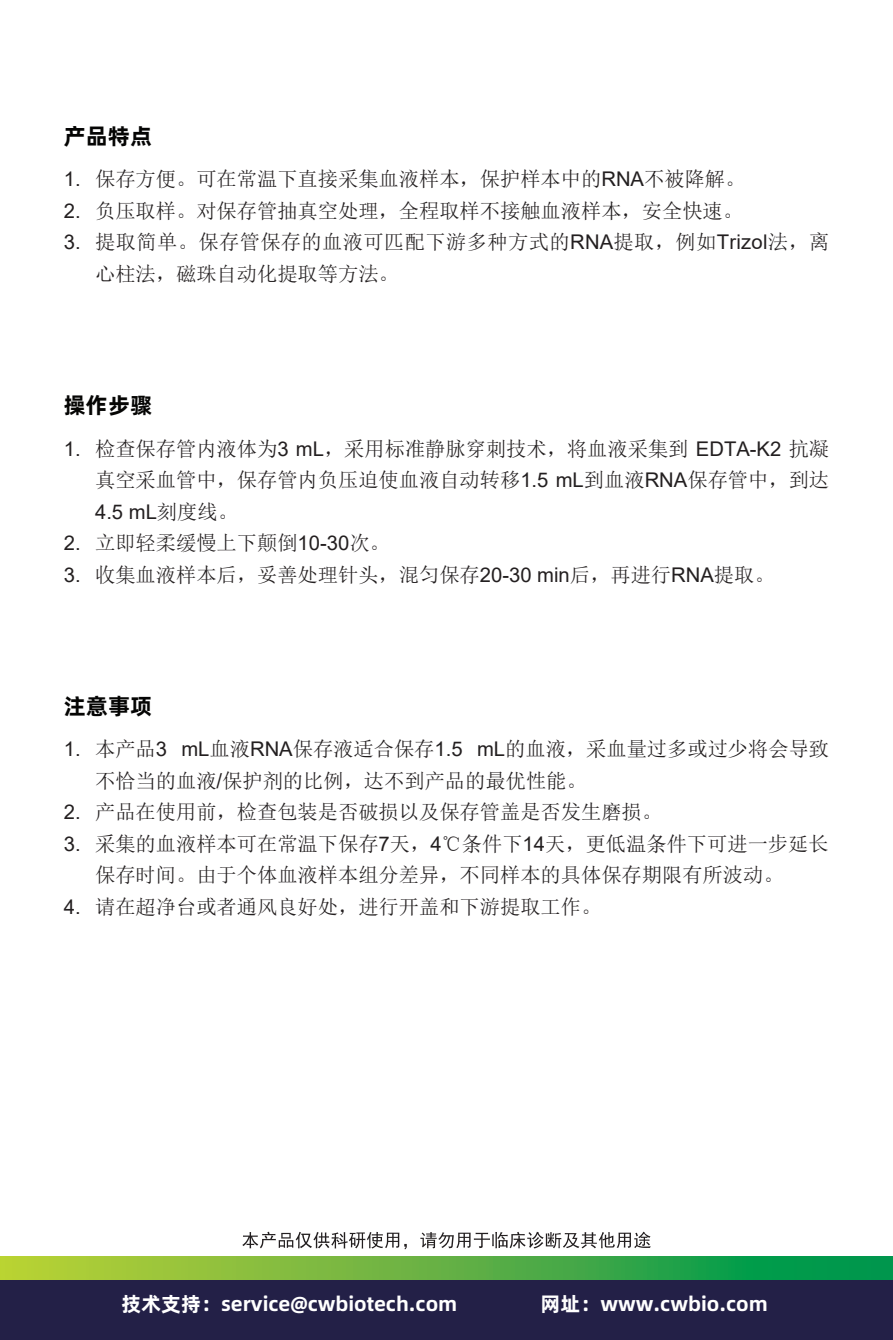
<style>
.page{position:relative;width:893px;height:1340px;background:#fff}
.page>*{position:absolute;margin:0;border:0;box-sizing:border-box;transform-origin:0 0}
.t1{font:700 22.5px "Alibaba Pu Hui Ti";color:#050504}
.t2{font:20.25px/31.5px "Sim Sun";color:#231f20}
.t3{font:700 20.25px "Alibaba Pu Hui Ti";color:#fff}
.t4{font:20.25px/31.5px "Arial";color:#231f20}
.s1{font-family:"Arial"}
.s2{font-family:"Sim Sun"}
</style>
<div class="page">
<svg style="left:242px;top:1231px;width:165px;height:18px"></svg>
<svg style="left:420px;top:1231px;width:231px;height:17px"></svg>
<div style="left:0;top:1278px;width:893px;height:61px;background:#232047"></div>
<svg style="left:0;top:1256px;width:893px;height:23px;background:#5bb142"></svg>
<p class="t1" style="left:64px;top:118px;width:90px">产品特点</p>
<p class="t4" style="left:64px;top:163px;width:18px;text-align:justify">1.<br>2.<br>3.</p>
<p class="t2" style="left:95px;top:163px;width:736px">保存方便。可在常温下直接采集血液样本，保护样本中的<span class="s1">RNA</span>不被降解。<br>负压取样。对保存管抽真空处理，全程取样不接触血液样本，安全快速。<br>提取简单。保存管保存的血液可匹配下游多种方式的<span class="s1">RNA</span>提取，例如<span class="s1">Trizol</span>法，离心柱法，磁珠自动化提取等方法。</p>
<p class="t1" style="left:64px;top:387px;width:90px">操作步骤</p>
<p class="t4" style="left:64px;top:432px;width:18px">1.</p>
<p class="t4" style="left:64px;top:527px;width:18px">2.<br>3.</p>
<p class="t2" style="left:95px;top:432px;width:736px">检查保存管内液体为<span class="s1">3 mL</span>，采用标准静脉穿刺技术，将血液采集到 <span class="s1">EDTA-K2</span> 抗凝真空采血管中，保存管内负压迫使血液自动转移<span class="s1">1.5 mL</span>到血液<span class="s1">RNA</span>保存管中，到达</p>
<p class="t4" style="left:95px;top:495px;width:144px">4.5 mL<span class="s2">刻度线。</span></p>
<p class="t2" style="left:95px;top:527px;width:681px">立即轻柔缓慢上下颠倒<span class="s1">10-30</span>次。<br>收集血液样本后，妥善处理针头，混匀保存<span class="s1">20-30 min</span>后，再进行<span class="s1">RNA</span>提取。</p>
<p class="t1" style="left:64px;top:688px;width:90px">注意事项</p>
<p class="t4" style="left:64px;top:733px;width:18px">1.</p>
<p class="t4" style="left:64px;top:796px;width:18px">2.<br>3.</p>
<p class="t4" style="left:64px;top:890px;width:18px">4.</p>
<p class="t2" style="left:95px;top:733px;width:736px">本产品<span class="s1">3 mL</span>血液<span class="s1">RNA</span>保存液适合保存<span class="s1">1.5 mL</span>的血液，采血量过多或过少将会导致不恰当的血液<span class="s1">/</span>保护剂的比例，达不到产品的最优性能。<br>产品在使用前，检查包装是否破损以及保存管盖是否发生磨损。<br>采集的血液样本可在常温下保存<span class="s1">7</span>天，<span class="s1">4</span>℃条件下<span class="s1">14</span>天，更低温条件下可进一步延长保存时间。由于个体血液样本组分差异，不同样本的具体保存期限有所波动。<br>请在超净台或者通风良好处，进行开盖和下游提取工作。</p>
<p class="t3" style="left:121px;top:1287px;width:337px">技术支持：service@cwbiotech.com</p>
<p class="t3" style="left:541px;top:1287px;width:229px">网址：www.cwbio.com</p>
</div>
